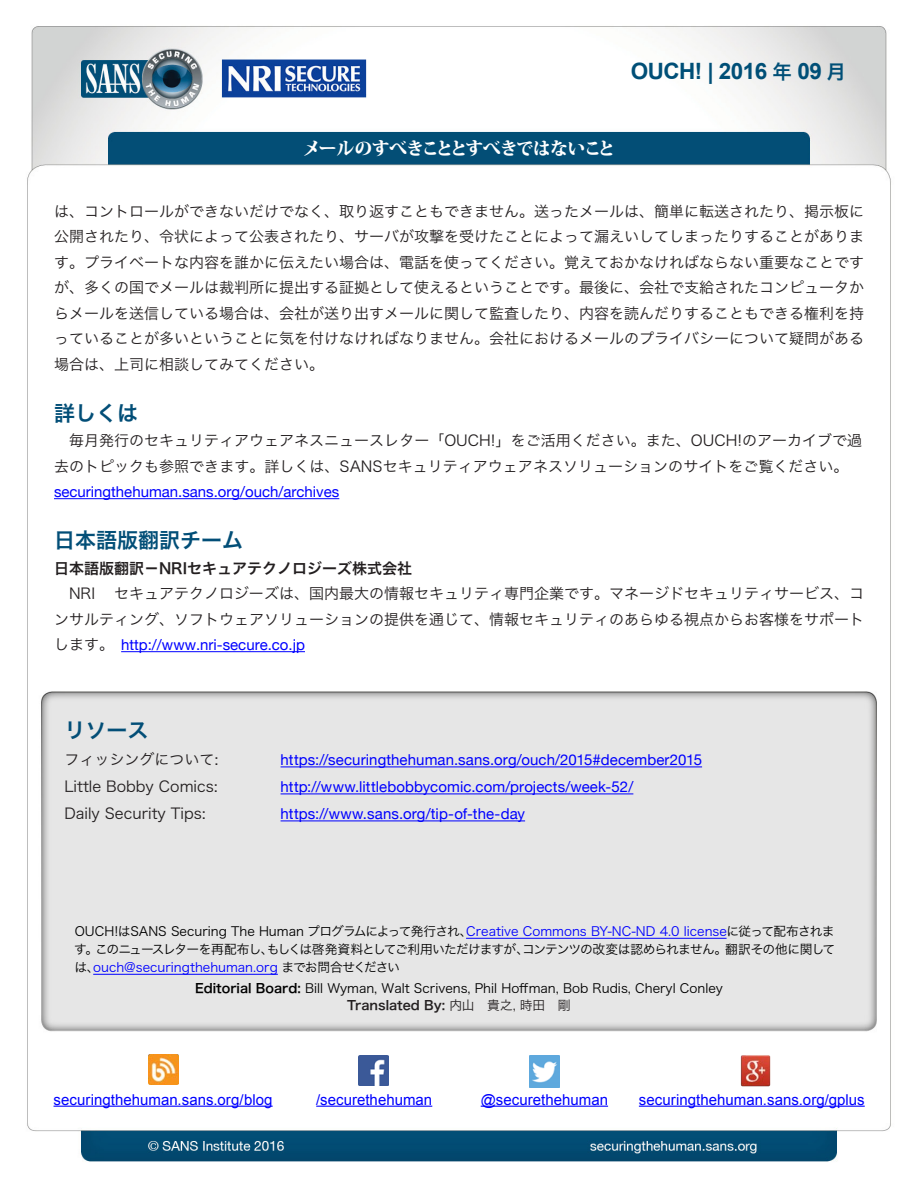
<style>
.page{position:relative;width:918px;height:1188px;background:#fff}
.page>*{position:absolute;margin:0;border:0;box-sizing:border-box;transform-origin:0 0}
.t1{font:700 22.5px "Arial";letter-spacing:-.025em;color:#004f77}
.MainText{font:21px "Hira Kaku Pro W6";color:#024e77}
.t2{font:19.5px "Hira Kaku Pro W6";color:#004f77}
.t3{font:800 18px "Koz Min Pro";letter-spacing:-.06em;color:#fff}
.MainText-2{font:15px/25.5px "Hira Kaku Pro W3";color:#231f20;text-align:justify}
.MainText-3{font:15px "Helvetica Neue";letter-spacing:.005em;color:#00f}
.t4{font:15px "Arial";letter-spacing:.005em;color:#00f}
.t5{font:15px "Hira Kaku Pro W3";color:#231f20}
.MainText-4{font:15px "Hira Kaku Pro W6";color:#231f20}
.t6{font:12.75px/18px "Hira Kaku Pro W3";letter-spacing:-.055em;color:#000}
.t7{font:12.75px/18px "Hira Kaku Pro W3";color:#00f}
.t8{font:12.75px "Hira Kaku Pro W3";color:#000}
.t9{font:12.75px "Hira Kaku Pro W6";color:#231f20}
.s1{font-family:"Helvetica Neue"}
.s2{color:#000}
.s3{font-family:"Hira Kaku Pro W6"}
.s4{font-family:"Hira Kaku Pro W3"}
</style>
<div class="page">
<img style="left:27px;top:26px;width:864px;height:1136px">
<hr style="left:54px;top:498px;width:285px;height:1px;background:#00f">
<hr style="left:121px;top:651px;width:184px;height:1px;background:#00f">
<hr style="left:466px;top:938px;width:261px;height:1px;background:#00f">
<hr style="left:93px;top:974px;width:185px;height:1px;background:#00f">
<hr style="left:281px;top:767px;width:421px;height:1px;background:#00f">
<hr style="left:281px;top:794px;width:352px;height:1px;background:#00f">
<hr style="left:281px;top:821px;width:244px;height:1px;background:#00f">
<img style="left:148px;top:1054px;width:30px;height:30px">
<hr style="left:54px;top:1106px;width:219px;height:1px;background:#00f">
<img style="left:359px;top:1055px;width:30px;height:30px">
<hr style="left:316px;top:1106px;width:116px;height:1px;background:#00f">
<img style="left:530px;top:1055px;width:30px;height:32px">
<hr style="left:481px;top:1106px;width:127px;height:1px;background:#00f">
<img style="left:741px;top:1054px;width:30px;height:32px">
<hr style="left:639px;top:1106px;width:226px;height:1px;background:#00f">
<h3 class="t2" style="left:772px;top:54px;width:21px">年</h3>
<h1 class="t1" style="left:631px;top:56px;width:138px">OUCH! | 2016</h1>
<h1 class="t1" style="left:797px;top:56px;width:26px">09</h1>
<h3 class="t2" style="left:827px;top:54px;width:21px">月</h3>
<p class="t3" style="left:302px;top:135px;width:315px">メールのすべきこととすべきではないこと</p>
<p class="MainText-2" style="left:54px;top:197px;width:811px">は、コントロールができないだけでなく、取り返すこともできません。送ったメールは、簡単に転送されたり、掲示板に公開されたり、令状によって公表されたり、サーバが攻撃を受けたことによって漏えいしてしまったりすることがあります。プライベートな内容を誰かに伝えたい場合は、電話を使ってください。覚えておかなければならない重要なことですが、多くの国でメールは裁判所に提出する証拠として使えるということです。最後に、会社で支給されたコンピュータからメールを送信している場合は、会社が送り出すメールに関して監査したり、内容を読んだりすることもできる権利を持っていることが多いということに気を付けなければなりません。会社におけるメールのプライバシーについて疑問がある場合は、上司に相談してみてください。</p>
<p class="MainText" style="left:54px;top:394px;width:85px">詳しくは</p>
<p class="MainText-2" style="left:714px;top:427px;width:149px">CH !のアーカイブで過</p>
<p class="MainText-2" style="left:373px;top:427px;width:478px;text-indent:-319px">　毎月発行のセキュリティアウェアネスニュースレター「OU<br>Sセキュリティアウェアネスソリューションのサイトをご覧ください。</p>
<p class="MainText-2" style="left:468px;top:427px;width:230px">CH !」をご活用ください。また、OU</p>
<p class="MainText-2" style="left:54px;top:452px;width:303px">去のトピックも参照できます。詳しくは、SAN</p>
<p class="MainText-3" style="left:54px;top:481px;width:287px">securingthehuman.sans.org/ouch/archives</p>
<p class="MainText" style="left:54px;top:521px;width:190px">日本語版翻訳チーム</p>
<p class="MainText-4" style="left:54px;top:554px;width:360px">日本語版翻訳－NRIセキュアテクノロジーズ株式会社</p>
<p class="MainText-2" style="left:114px;top:580px;width:751px">セキュアテクノロジーズは、国内最大の情報セキュリティ専門企業です。マネージドセキュリティサービス、コ</p>
<p class="MainText-2" style="left:69px;top:580px;width:9px">NRI</p>
<p class="MainText-2" style="left:54px;top:605px;width:811px">ンサルティング、ソフトウェアソリューションの提供を通じて、情報セキュリティのあらゆる視点からお客様をサポート</p>
<p class="MainText-3" style="left:121px;top:634px;width:185px">http://www.nri-secure.co j p.</p>
<p class="MainText-2" style="left:54px;top:631px;width:61px">します。</p>
<p class="MainText" style="left:65px;top:712px;width:85px">リソース</p>
<p class="t5" style="left:65px;top:746px;width:156px">フィッシングについて<span class="s1">:</span></p>
<p class="MainText-3" style="left:281px;top:749px;width:423px">https://securingthehuman.sans.org/ouch/2015#december2015</p>
<p class="t5" style="left:65px;top:773px;width:155px">Little Bobby Comics<span class="s1">:</span></p>
<p class="MainText-3" style="left:281px;top:776px;width:354px">http://www.littlebobbycomic.com/projects/week-52/</p>
<p class="t5" style="left:65px;top:800px;width:143px">Daily Security Tips<span class="s1">:</span></p>
<p class="MainText-3" style="left:281px;top:803px;width:246px">https://www.sans.org/tip-of-the-day</p>
<p class="t6" style="left:95px;top:922px;width:741px;text-indent:-20px">OUCH!はSANS Securing The Human プログラムによって発行され、<br>このニュースレターを再配布しもしくは啓発資料としてご利用いただけますがコンテンツの改変は認められません。翻訳その他に関して</p>
<p class="t8" style="left:516px;top:938px;width:14px">、</p>
<p class="t7" style="left:466px;top:922px;width:370px">Creative Commons BY-NC-ND 4.0 license<span class="s2">に従って配布されま</span></p>
<p class="t7" style="left:93px;top:940px;width:308px;text-indent:-19px"><span class="s2">す。<br></span>ouch@securingthehuman.org <span class="s2">までお問合せください</span></p>
<p class="t8" style="left:261px;top:938px;width:14px">、</p>
<p class="t8" style="left:74px;top:956px;width:27px">は、</p>
<p class="t8" style="left:195px;top:977px;width:529px"><span class="s3">Editorial Board:</span> Bill Wyman, Walt Scrivens, Phil Hoffman, Bob Rudis, Cheryl Conley</p>
<p class="t9" style="left:347px;top:994px;width:225px">Translated By: <span class="s4">内山　貴之, 時田　剛</span></p>
<p class="t4" style="left:54px;top:1090px;width:221px">securingthehuman.sans.org/blog</p>
<p class="t4" style="left:316px;top:1090px;width:118px">/securethehuman</p>
<p class="t4" style="left:481px;top:1090px;width:129px">@securethehuman</p>
<p class="t4" style="left:639px;top:1090px;width:227px">securingthehuman.sans.org/gplus</p>
</div>
